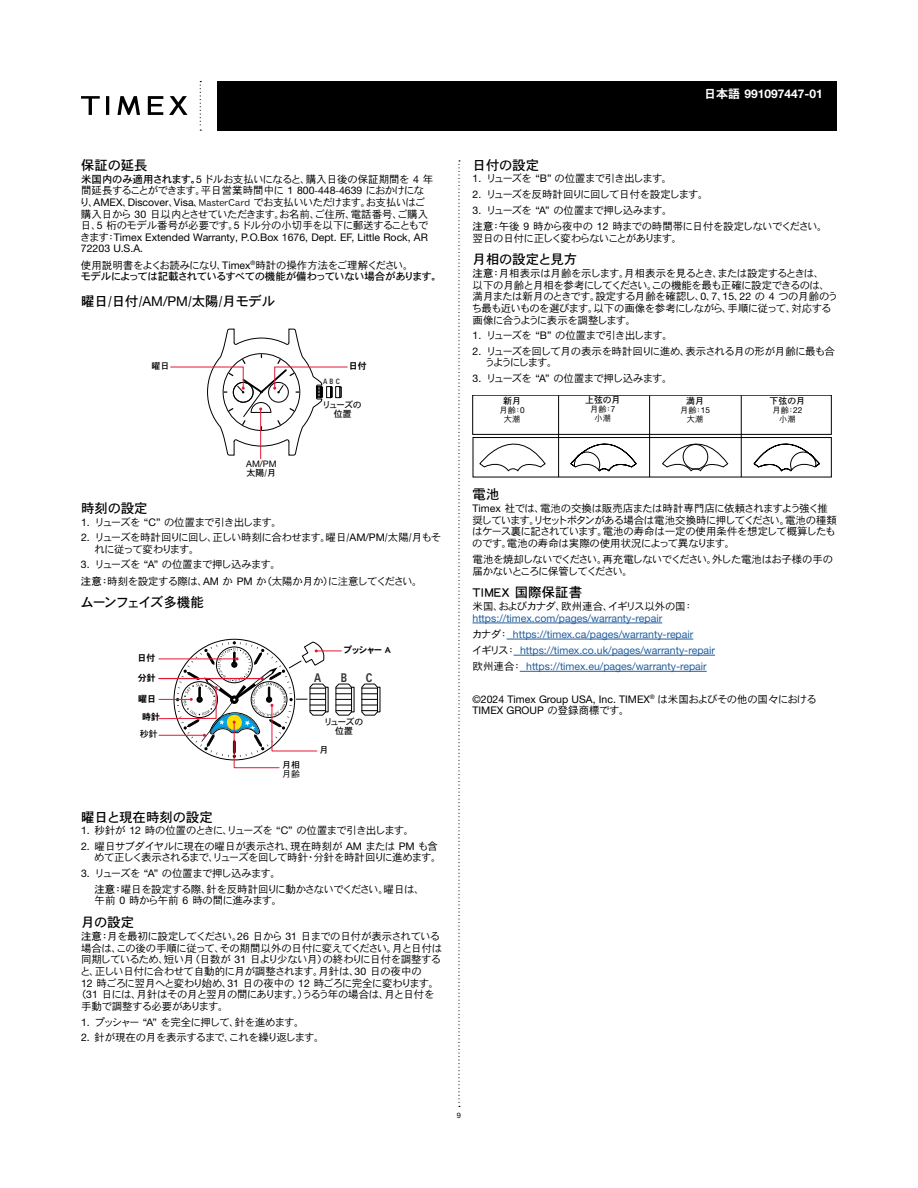
<style>
.page{position:relative;width:918px;height:1188px;background:#fff}
.page>*{position:absolute;margin:0;border:0;box-sizing:border-box;transform-origin:0 0}
.t1{font:13.5px "DFHS Gothic Std W5";color:#000}
.t2{font:13.5px "DFHS Gothic Std W5";letter-spacing:-.12em;color:#000}
.t3{font:700 12.15px "Vectora LH";color:#343537;scale:.8 1}
.t4{font:700 12px "Helvetica Neue LTW1 G";color:#fff}
.t5{font:10.5px/11.6px "DFHS Gothic Std W3";letter-spacing:-.055em;color:#000}
.t6{font:10.5px/16.2px "Helvetica Neue LTW1 G";color:#215e9e}
.t7{font:10.5px/11.6px "Helvetica Neue LTW1 G";color:#000}
.t8{font:10.5px/11.2px "DFHS Gothic Std W3";letter-spacing:-.09em;color:#000}
.t9{font:10.5px "DFHS Gothic Std W3";letter-spacing:-.075em;color:#000}
.t10{font:10.5px "DFHS Gothic Std W5";letter-spacing:-.075em;color:#000}
.t11{font:10.5px "DFHS Gothic Std W3";letter-spacing:-.035em;color:#000}
.t12{font:10.5px "DFHS Gothic Std W3";letter-spacing:-.105em;color:#000}
.t13{font:9px/9px "DFHS Gothic Std W5";letter-spacing:-.01em;color:#000;text-align:center}
.t14{font:9px/18.3px "DFHS Gothic Std W7";color:#000;text-align:center}
.t15{font:9px "Helvetica Neue LTW1 G";color:#000}
.t16{font:9px "DFHS Gothic Std W3";color:#000}
.t17{font:8.25px/9px "DFHS Gothic Std W3";color:#000;text-align:center}
.t18{font:700 7.5px "Vectora LH";color:#343537;scale:.8 1}
.t19{font:7.5px "Helvetica Neue LTW1 G";color:#000}
.s1{font-family:"DFHS Gothic Std W5"}
.s2{font-family:"Helvetica Neue LTW1 G"}
.s3{font-family:"DFHS Gothic Std W3"}
.s4{font-family:"DFHS Gothic Std W7";font-weight:400}
.s5{font-family:"DFHS Gothic Std W3";color:#000}
</style>
<div class="page">
<div style="left:217px;top:81px;width:620px;height:50px;background:#000"></div>
<svg style="left:458px;top:160px;width:2px;height:947px"></svg>
<svg style="left:200px;top:81px;width:1px;height:50px"></svg>
<svg style="left:117px;top:96px;width:23px;height:19px"></svg>
<svg style="left:81px;top:96px;width:19px;height:19px"></svg>
<svg style="left:148px;top:96px;width:15px;height:19px"></svg>
<hr style="left:106px;top:96px;width:3px;height:19px;background:#000">
<svg style="left:169px;top:96px;width:19px;height:19px"></svg>
<hr style="left:260px;top:409px;width:1px;height:50px;background:#e31837">
<svg style="left:170px;top:329px;width:178px;height:126px"></svg>
<svg style="left:362px;top:684px;width:16px;height:31px"></svg>
<svg style="left:158px;top:639px;width:194px;height:129px"></svg>
<hr style="left:472px;top:623px;width:190px;height:1px;background:#215e9e">
<hr style="left:507px;top:639px;width:186px;height:1px;background:#215e9e">
<hr style="left:514px;top:655px;width:201px;height:1px;background:#215e9e">
<hr style="left:520px;top:671px;width:187px;height:1px;background:#215e9e">
<svg style="left:479px;top:420px;width:341px;height:54px"></svg>
<div style="left:473px;top:437px;width:358px;height:40px;border:1px solid #000"></div>
<div style="left:472px;top:395px;width:360px;height:40px;border:1px solid #000"></div>
<hr style="left:558px;top:396px;width:1px;height:81px;background:#000">
<hr style="left:649px;top:396px;width:1px;height:81px;background:#000">
<hr style="left:741px;top:396px;width:1px;height:81px;background:#000">
<p class="t1" style="left:81px;top:157px;width:68px">保証の延長</p>
<p class="t5" style="left:80px;top:173px;width:355px"><span class="s1">米国内のみ適用されます。</span><span class="s2">5</span> ドルお支払いになると、購入日後の保証期間を <span class="s2">4</span> 年間延長することができます。平日営業時間中に <span class="s2">1 800</span>-<span class="s2">448</span>-<span class="s2">4639</span> におかけになり、<span class="s2">AMEX</span>、<span class="s2">Discover</span>、<span class="s2">Visa</span>、MasterCard でお支払いいただけます。お支払いはご購入日から <span class="s2">30</span> 日以内とさせていただきます。お名前、ご住所、電話番号、ご購入日、<span class="s2">5</span> 桁のモデル番号が必要です。<span class="s2">5</span> ドル分の小切手を以下に郵送することもで</p>
<p class="t7" style="left:80px;top:231px;width:349px"><span class="s3">きます：</span>Timex Extended Warranty, P.O.Box 1676, Dept. EF, Little Rock, AR<br>72203 U.S.A.</p>
<p class="t5" style="left:81px;top:259px;width:334px">使用説明書をよくお読みになり、<span class="s2">Timex</span><sup>®</sup>時計の操作方法をご理解ください。</p>
<p class="t10" style="left:81px;top:271px;width:363px">モデルによっては記載されているすべての機能が備わっていない場合があります。</p>
<p class="t1" style="left:81px;top:294px;width:196px">曜日/日付/<span class="s2">AM/PM</span>/太陽/月モデル</p>
<p class="t13" style="left:152px;top:361px;width:19px">曜日</p>
<p class="t15" style="left:246px;top:458px;width:32px">AM/PM</p>
<p class="t13" style="left:247px;top:468px;width:31px">太陽/月</p>
<p class="t18" style="left:323px;top:377px;width:22px">ABC</p>
<p class="t14" style="left:349px;top:357px;width:19px">日付</p>
<p class="t13" style="left:322px;top:400px;width:41px">リューズの位置</p>
<p class="t1" style="left:81px;top:501px;width:68px">時刻の設定</p>
<p class="t8" style="left:81px;top:516px;width:202px"><span class="s2">1.</span> リューズを <span class="s2">“C”</span> の位置まで引き出します。</p>
<p class="t8" style="left:95px;top:532px;width:348px;text-indent:-14px"><span class="s2">2.</span> リューズを時計回りに回し、正しい時刻に合わせます。曜日/<span class="s2">AM/PM</span>/太陽/月もそれに従って変わります。</p>
<p class="t5" style="left:81px;top:556px;width:343px;line-height:16.2px"><span class="s2">3.</span> リューズを <span class="s2">“A”</span> の位置まで押し込みます。<br><span class="s1">注意：</span>時刻を設定する際は、<span class="s2">AM</span> か <span class="s2">PM</span> か（太陽か月か）に注意してください。</p>
<p class="t2" style="left:80px;top:595px;width:125px">ムーンフェイズ多機能</p>
<p class="t14" style="left:138px;top:648px;width:19px">日付</p>
<p class="t14" style="left:138px;top:668px;width:19px">分針</p>
<p class="t14" style="left:138px;top:690px;width:24px">曜日時針</p>
<p class="t13" style="left:140px;top:729px;width:19px">秒針</p>
<p class="t13" style="left:282px;top:760px;width:19px">月相</p>
<p class="t16" style="left:282px;top:769px;width:19px">月齢</p>
<p class="t14" style="left:343px;top:640px;width:49px">プッシャー A</p>
<p class="t3" style="left:314px;top:670px;width:10px">A</p>
<p class="t3" style="left:341px;top:670px;width:9px">B</p>
<p class="t3" style="left:366px;top:670px;width:10px">C</p>
<p class="t13" style="left:324px;top:717px;width:41px">リューズの位置</p>
<p class="t13" style="left:320px;top:745px;width:10px">月</p>
<p class="t1" style="left:81px;top:809px;width:133px">曜日と現在時刻の設定</p>
<p class="t5" style="left:81px;top:825px;width:335px"><span class="s2">1.</span> 秒針が <span class="s2">12</span> 時の位置のときに、リューズを <span class="s2">“C”</span> の位置まで引き出します。</p>
<p class="t5" style="left:94px;top:841px;width:349px;text-indent:-13px"><span class="s2">2.</span> 曜日サブダイヤルに現在の曜日が表示され、現在時刻が <span class="s2">AM</span> または <span class="s2">PM</span> も含めて正しく表示されるまで、リューズを回して時針・分針を時計回りに進めます。</p>
<p class="t5" style="left:94px;top:865px;width:332px;line-height:16.2px;text-indent:-13px"><span class="s2">3.</span> リューズを <span class="s2">“A”</span> の位置まで押し込みます。<br><span class="s1">注意：</span>曜日を設定する際、針を反時計回りに動かさないでください。曜日は、</p>
<p class="t5" style="left:95px;top:895px;width:189px">午前 <span class="s2">0</span> 時から午前 <span class="s2">6</span> 時の間に進みます。</p>
<p class="t1" style="left:81px;top:915px;width:55px">月の設定</p>
<p class="t5" style="left:81px;top:930px;width:361px"><span class="s1">注意：</span>月を最初に設定してください。<span class="s2">26</span> 日から <span class="s2">31</span> 日までの日付が表示されている</p>
<p class="t5" style="left:81px;top:942px;width:363px">場合は、この後の手順に従って、その期間以外の日付に変えてください。月と日付は</p>
<p class="t5" style="left:81px;top:954px;width:362px">同期しているため、短い月（日数が <span class="s2">31</span> 日より少ない月）の終わりに日付を調整する</p>
<p class="t11" style="left:80px;top:966px;width:343px">と、正しい日付に合わせて自動的に月が調整されます。月針は、<span class="s2">30</span> 日の夜中の</p>
<p class="t9" style="left:81px;top:977px;width:360px"><span class="s2">12</span> 時ごろに翌月へと変わり始め、<span class="s2">31</span> 日の夜中の <span class="s2">12</span> 時ごろに完全に変わります。</p>
<p class="t5" style="left:76px;top:989px;width:360px">（<span class="s2">31</span> 日には、月針はその月と翌月の間にあります。）うるう年の場合は、月と日付を</p>
<p class="t5" style="left:81px;top:1000px;width:149px">手動で調整する必要があります。</p>
<p class="t9" style="left:81px;top:1016px;width:225px"><span class="s2">1.</span> プッシャー <span class="s2">“A”</span> を完全に押して、針を進めます。</p>
<p class="t5" style="left:81px;top:1032px;width:245px"><span class="s2">2.</span> 針が現在の月を表示するまで、これを繰り返します。</p>
<p class="t4" style="left:704px;top:87px;width:120px"><span class="s4">日本語</span> 991097447-01</p>
<p class="t1" style="left:472px;top:157px;width:68px">日付の設定</p>
<p class="t8" style="left:472px;top:173px;width:201px"><span class="s2">1.</span> リューズを <span class="s2">“B”</span> の位置まで引き出します。</p>
<p class="t5" style="left:472px;top:188px;width:238px"><span class="s2">2.</span> リューズを反時計回りに回して日付を設定します。</p>
<p class="t5" style="left:472px;top:202px;width:357px;line-height:16.2px"><span class="s2">3.</span> リューズを <span class="s2">“A”</span> の位置まで押し込みます。<br><span class="s1">注意：</span>午後 <span class="s2">9</span> 時から夜中の <span class="s2">12</span> 時までの時間帯に日付を設定しないでください。</p>
<p class="t12" style="left:472px;top:232px;width:211px">翌日の日付に正しく変わらないことがあります。</p>
<p class="t1" style="left:472px;top:252px;width:106px">月相の設定と見方</p>
<p class="t5" style="left:472px;top:268px;width:368px"><span class="s1">注意：</span>月相表示は月齢を示します。月相表示を見るとき、または設定するときは、<br>以下の月齢と月相を参考にしてください。この機能を最も正確に設定できるのは、満月または新月のときです。設定する月齢を確認し、<span class="s2">0</span>、<span class="s2">7</span>、<span class="s2">15</span>、<span class="s2">22</span> の <span class="s2">4</span> つの月齢のうち最も近いものを選びます。以下の画像を参考にしながら、手順に従って、対応する画像に合うように表示を調整します。</p>
<p class="t8" style="left:472px;top:330px;width:202px"><span class="s2">1.</span> リューズを <span class="s2">“B”</span> の位置まで引き出します。</p>
<p class="t5" style="left:485px;top:346px;width:352px;text-indent:-12px"><span class="s2">2.</span> リューズを回して月の表示を時計回りに進め、表示される月の形が月齢に最も合うようにします。</p>
<p class="t5" style="left:472px;top:373px;width:202px"><span class="s2">3.</span> リューズを <span class="s2">“A”</span> の位置まで押し込みます。</p>
<p class="t13" style="left:503px;top:396px;width:19px">新月</p>
<p class="t17" style="left:499px;top:406px;width:27px">月齢：<span class="s2">0</span>大潮</p>
<p class="t13" style="left:585px;top:395px;width:37px">上弦の月</p>
<p class="t17" style="left:590px;top:405px;width:27px">月齢：<span class="s2">7</span>小潮</p>
<p class="t13" style="left:686px;top:396px;width:19px">満月</p>
<p class="t17" style="left:680px;top:405px;width:31px">月齢：<span class="s2">15</span>大潮</p>
<p class="t13" style="left:770px;top:396px;width:37px">下弦の月</p>
<p class="t17" style="left:772px;top:406px;width:31px">月齢：<span class="s2">22</span>小潮</p>
<p class="t1" style="left:472px;top:487px;width:28px">電池</p>
<p class="t5" style="left:472px;top:502px;width:366px"><span class="s2">Timex</span> 社では、電池の交換は販売店または時計専門店に依頼されますよう強く推奨しています。リセットボタンがある場合は電池交換時に押してください。電池の種類はケース裏に記されています。電池の寿命は一定の使用条件を想定して概算したものです。電池の寿命は実際の使用状況によって異なります。</p>
<p class="t5" style="left:472px;top:553px;width:362px">電池を焼却しないでください。再充電しないでください。外した電池はお子様の手の届かないところに保管してください。</p>
<p class="t1" style="left:472px;top:585px;width:111px">TIMEX 国際保証書</p>
<p class="t5" style="left:472px;top:601px;width:223px">米国、およびカナダ、欧州連合、イギリス以外の国：</p>
<p class="t6" style="left:472px;top:610px;width:244px">https://timex.com/pages/warranty-repair<br><span class="s5">カナダ：</span> https://timex.ca/pages/warranty-repair<br><span class="s5">イギリス：</span> https://timex.co.uk/pages/warranty-repair<span class="s5">欧州連合：</span> https://timex.eu/pages/warranty-repair</p>
<p class="t7" style="left:472px;top:693px;width:346px">©2024 Timex Group USA, Inc. TIMEX<sup>®</sup> <span class="s3">は米国およびその他の国々における<br></span>TIMEX GROUP <span class="s3">の登録商標です。</span></p>
<p class="t19" style="left:457px;top:1111px;width:6px">9</p>
</div>
